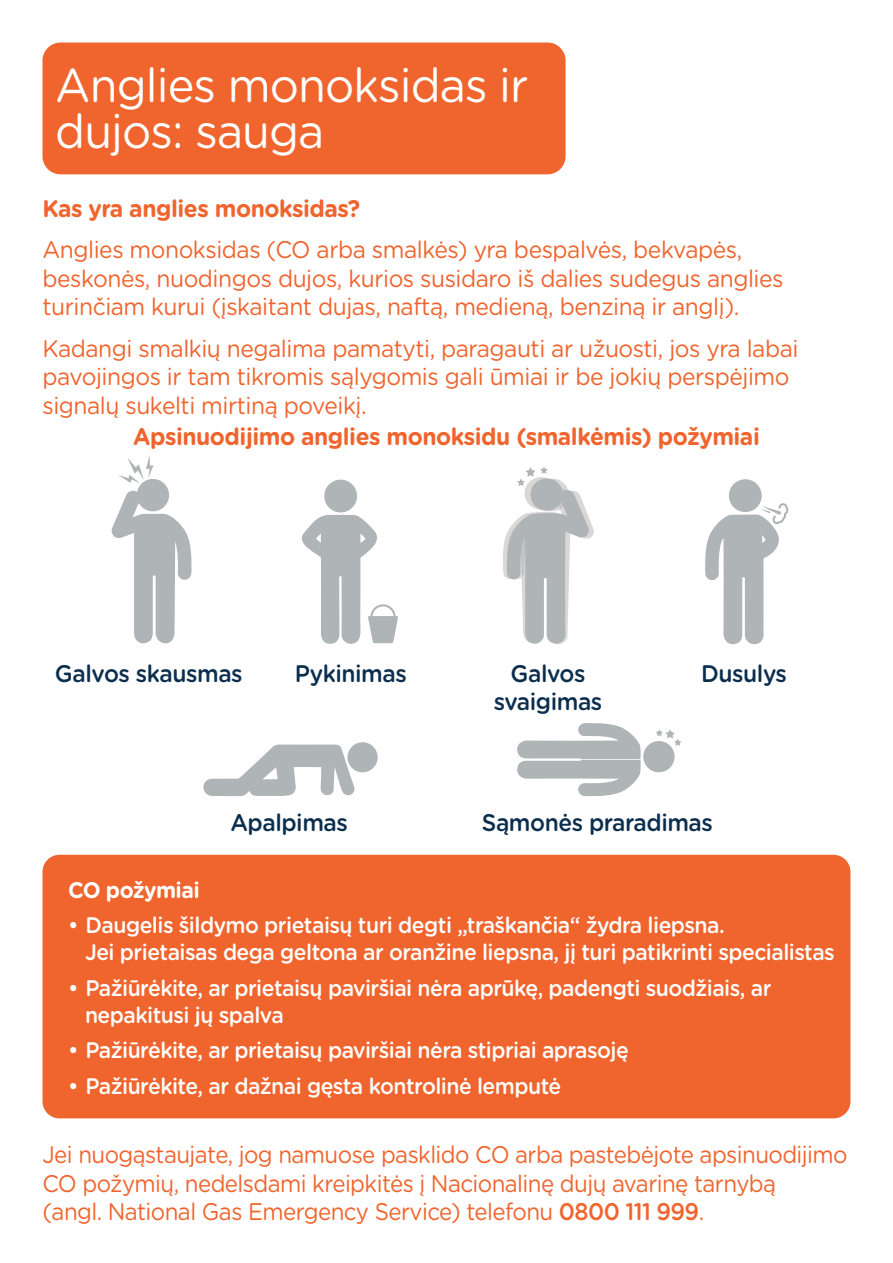
<style>
.page{position:relative;width:893px;height:1263px;background:#fff}
.page>*{position:absolute;margin:0;border:0;box-sizing:border-box;transform-origin:0 0}
.t1{font:47.55px/46.5px "Gotham Rounded";letter-spacing:-.02em;color:#fff;scale:.95 1}
.t2{font:24px/28.5px "Gotham Rounded";letter-spacing:-.02em;color:#f0642d;scale:.95 1}
.t3{font:24px/28.8px "Gotham Rounded";letter-spacing:-.02em;color:#f0642d;scale:.93 1}
.t4{font:700 24px "Gotham Rounded";letter-spacing:-.02em;color:#f0642d;scale:.95 1}
.t5{font:500 24px/28.8px "Gotham Rounded";letter-spacing:-.02em;color:#0b2e4e;text-align:center;scale:.95 1}
.t6{font:500 22.5px/27px "Gotham Rounded";letter-spacing:-.025em;color:#fff;scale:.94 1}
.t7{font:700 22.5px "Gotham Rounded";letter-spacing:-.025em;color:#fff;scale:.94 1}
.s1{font-weight:500}
</style>
<div class="page">
<svg style="left:503px;top:467px;width:91px;height:177px"></svg>
<div style="left:530px;top:478px;width:33px;height:33px;background:#afb4b7;border-radius:50%"></div>
<div style="left:729px;top:479px;width:33px;height:33px;background:#afb4b7;border-radius:50%"></div>
<svg style="left:705px;top:503px;width:83px;height:141px"></svg>
<svg style="left:119px;top:455px;width:34px;height:28px"></svg>
<svg style="left:112px;top:490px;width:80px;height:153px"></svg>
<div style="left:137px;top:479px;width:32px;height:32px;background:#afb4b7;border-radius:50%"></div>
<div style="left:324px;top:480px;width:33px;height:32px;background:#afb4b7;border-radius:50%"></div>
<svg style="left:302px;top:515px;width:96px;height:129px"></svg>
<svg style="left:203px;top:744px;width:152px;height:52px"></svg>
<div style="left:347px;top:742px;width:31px;height:30px;background:#afb4b7;border-radius:50%"></div>
<div style="left:643px;top:741px;width:32px;height:31px;background:#afb4b7;border-radius:50%"></div>
<svg style="left:656px;top:729px;width:25px;height:17px"></svg>
<svg style="left:517px;top:723px;width:124px;height:73px"></svg>
<div style="left:43px;top:43px;width:523px;height:131px;background:#f0642d;border-radius:18px"></div>
<div style="left:43px;top:855px;width:807px;height:263px;background:#f0642d;border-radius:17px"></div>
<p class="t1" style="left:55px;top:60px;width:500px">Anglies monoksidas ir dujos: sauga</p>
<p class="t4" style="left:43px;top:191px;width:336px">Kas yra anglies monoksidas?</p>
<p class="t2" style="left:43px;top:235px;width:781px">Anglies monoksidas (CO arba smalkės) yra bespalvės, bekvapės, beskonės, nuodingos dujos, kurios susidaro iš dalies sudegus anglies turinčiam kurui (įskaitant dujas, naftą, medieną, benziną ir anglį).</p>
<p class="t2" style="left:43px;top:333px;width:797px">Kadangi smalkių negalima pamatyti, paragauti ar užuosti, jos yra labai pavojingos ir tam tikromis sąlygomis gali ūmiai ir be jokių perspėjimo signalų sukelti mirtiną poveikį.</p>
<p class="t4" style="left:133px;top:419px;width:661px">Apsinuodijimo anglies monoksidu (smalkėmis) požymiai</p>
<p class="t5" style="left:55px;top:658px;width:199px">Galvos skausmas</p>
<p class="t5" style="left:295px;top:658px;width:119px">Pykinimas</p>
<p class="t5" style="left:494px;top:658px;width:116px">Galvos svaigimas</p>
<p class="t5" style="left:701px;top:658px;width:92px">Dusulys</p>
<p class="t5" style="left:230px;top:807px;width:125px">Apalpimas</p>
<p class="t5" style="left:482px;top:807px;width:245px">Sąmonės praradimas</p>
<p class="t7" style="left:68px;top:873px;width:142px">CO požymiai</p>
<p class="t6" style="left:85px;top:911px;width:799px;text-indent:-17px">• Daugelis šildymo prietaisų turi degti „traškančia“ žydra liepsna.<br>Jei prietaisas dega geltona ar oranžine liepsna, jį turi patikrinti specialistas</p>
<p class="t6" style="left:85px;top:973px;width:732px;text-indent:-17px">• Pažiūrėkite, ar prietaisų paviršiai nėra aprūkę, padengti suodžiais, ar nepakitusi jų spalva</p>
<p class="t6" style="left:68px;top:1036px;width:598px">• Pažiūrėkite, ar prietaisų paviršiai nėra stipriai aprasoję</p>
<p class="t6" style="left:68px;top:1071px;width:526px">• Pažiūrėkite, ar dažnai gęsta kontrolinė lemputė</p>
<p class="t3" style="left:43px;top:1139px;width:867px">Jei nuogąstaujate, jog namuose pasklido CO arba pastebėjote apsinuodijimo<br>CO požymių, nedelsdami kreipkitės į Nacionalinę dujų avarinę tarnybą<br>(angl. National Gas Emergency Service) telefonu <span class="s1">0800 111 999</span>.</p>
</div>
